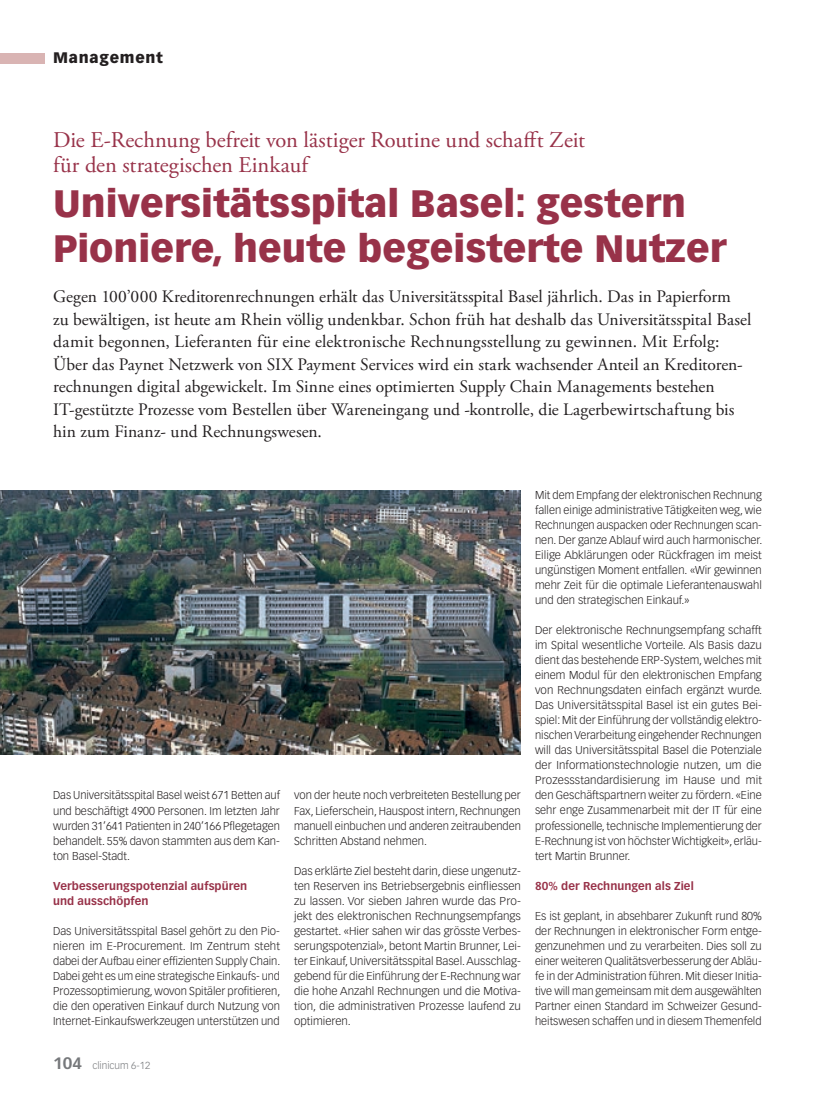
<style>
.page{position:relative;width:815px;height:1099px;background:#fff}
.page>*{position:absolute;margin:0;border:0;box-sizing:border-box;transform-origin:0 0}
.t1{font:900 37.5px/45px "Vectora LT Std";color:#983249}
.t2{font:22.5px/25px "Adobe Garamond Pro";color:#983249}
.t3{font:17.5px/22.5px "Adobe Garamond Pro";color:#231f20}
.t4{font:900 15px "Vectora LT Std";letter-spacing:.05em;color:#231f20}
.t5{font:300 11.25px/15px "Vectora LT Std";color:#231f20;text-align:justify}
.t6{font:700 11.25px/15px "Vectora LT Std";letter-spacing:.005em;color:#983249}
.t7{font:300 10px "Vectora LH";color:#76787b}
.s1{font-weight:700;font-size:16.25px}
</style>
<div class="page">
<div style="left:0;top:53px;width:45px;height:10px;background:#d9b4b3"></div>
<img style="left:0;top:490px;width:521px;height:264px">
<h3 class="t4" style="left:53px;top:49px;width:111px">Management</h3>
<h2 class="t2" style="left:53px;top:128px;width:533px">Die E-Rechnung befreit von lästiger Routine und schafft Zeit für den strategischen Einkauf</h2>
<h1 class="t1" style="left:53px;top:180px;width:675px">Universitätsspital Basel: gestern<br>Pioniere, heute begeisterte Nutzer</h1>
<p class="t3" style="left:53px;top:286px;width:700px">Gegen 100’000 Kreditorenrechnungen erhält das Universitätsspital Basel jährlich. Das in Papierform<br>zu bewältigen, ist heute am Rhein völlig undenkbar. Schon früh hat deshalb das Universitätsspital Basel damit begonnen, Lieferanten für eine elektronische Rechnungsstellung zu gewinnen. Mit Erfolg:<br>Über das Paynet Netzwerk von SIX Payment Services wird ein stark wachsender Anteil an Kreditoren&shy;rechnungen digital abgewickelt. Im Sinne eines optimierten Supply Chain Managements bestehen IT-gestützte Prozesse vom Bestellen über Wareneingang und -kontrolle, die Lagerbewirtschaftung bis hin zum Finanz- und Rechnungswesen.</p>
<p class="t5" style="left:53px;top:788px;width:228px">Das Universitätsspital Basel weist 671 Betten auf und beschäftigt 4900 Personen. Im letzten Jahr wurden 31’641 Patienten in 240’166 Pflegetagen behandelt. 55% davon stammten aus dem Kan&shy;ton Basel-Stadt.</p>
<p class="t6" style="left:53px;top:878px;width:196px">Verbesserungspotenzial aufspüren und ausschöpfen</p>
<p class="t5" style="left:53px;top:923px;width:229px">Das Universitätsspital Basel gehört zu den Pio&shy;nieren im E-Procurement. Im Zentrum steht dabei der Aufbau einer effizienten Supply Chain.<br>Dabei geht es um eine strategische Einkaufs- und Prozessoptimierung, wovon Spitäler profitieren, die den operativen Einkauf durch Nutzung von Internet-Einkaufswerkzeugen unterstützen und</p>
<p class="t7" style="left:53px;top:1059px;width:99px"><span class="s1">104</span> clinicum 6-12</p>
<p class="t5" style="left:294px;top:788px;width:228px">von der heute noch verbreiteten Bestellung per Fax, Lieferschein, Hauspost intern, Rechnungen manuell einbuchen und anderen zeitraubenden Schritten Abstand nehmen.</p>
<p class="t5" style="left:294px;top:863px;width:228px">Das erklärte Ziel besteht darin, diese ungenutz&shy;ten Reserven ins Betriebsergebnis einfliessen zu lassen. Vor sieben Jahren wurde das Pro&shy;jekt des elektronischen Rechnungsempfangs gestartet. «Hier sahen wir das grösste Verbes&shy;serungspotenzial», betont Martin Brunner, Lei&shy;ter Einkauf, Universitätsspital Basel. Ausschlag&shy;gebend für die Einführung der E-Rechnung war die hohe Anzahl Rechnungen und die Motiva&shy;tion, die administrativen Prozesse laufend zu optimieren.</p>
<p class="t5" style="left:535px;top:488px;width:229px">Mit dem Empfang der elektronischen Rechnung fallen einige administrative Tätigkeiten weg, wie Rechnungen auspacken oder Rechnungen scan&shy;nen. Der ganze Ablauf wird auch harmonischer.<br>Eilige Abklärungen oder Rückfragen im meist ungünstigen Moment entfallen. «Wir gewinnen mehr Zeit für die optimale Lieferantenauswahl und den strategischen Einkauf.»</p>
<p class="t5" style="left:535px;top:623px;width:229px">Der elektronische Rechnungsempfang schafft im Spital wesentliche Vorteile. Als Basis dazu dient das bestehende ERP-System, welches mit einem Modul für den elektronischen Empfang von Rechnungsdaten einfach ergänzt wurde.<br>Das Universitätsspital Basel ist ein gutes Bei&shy;spiel: Mit der Einführung der vollständig elektro&shy;nischen Verarbeitung eingehender Rechnungen will das Universitätsspital Basel die Potenziale der Informationstechnologie nutzen, um die Prozessstandardisierung im Hause und mit den Geschäftspartnern weiter zu fördern. «Eine sehr enge Zusammenarbeit mit der IT für eine professionelle, technische Implementierung der E-Rechnung ist von höchster Wichtigkeit», erläu&shy;tert Martin Brunner.</p>
<p class="t6" style="left:535px;top:878px;width:160px">80% der Rechnungen als Ziel</p>
<p class="t5" style="left:535px;top:908px;width:228px">Es ist geplant, in absehbarer Zukunft rund 80% der Rechnungen in elektronischer Form entge&shy;genzunehmen und zu verarbeiten. Dies soll zu einer weiteren Qualitätsverbesserung der Abläu&shy;fe in der Administration führen. Mit dieser Initia&shy;tive will man gemeinsam mit dem ausgewählten Partner einen Standard im Schweizer Gesund&shy;heitswesen schaffen und in diesem Themenfeld</p>
</div>
